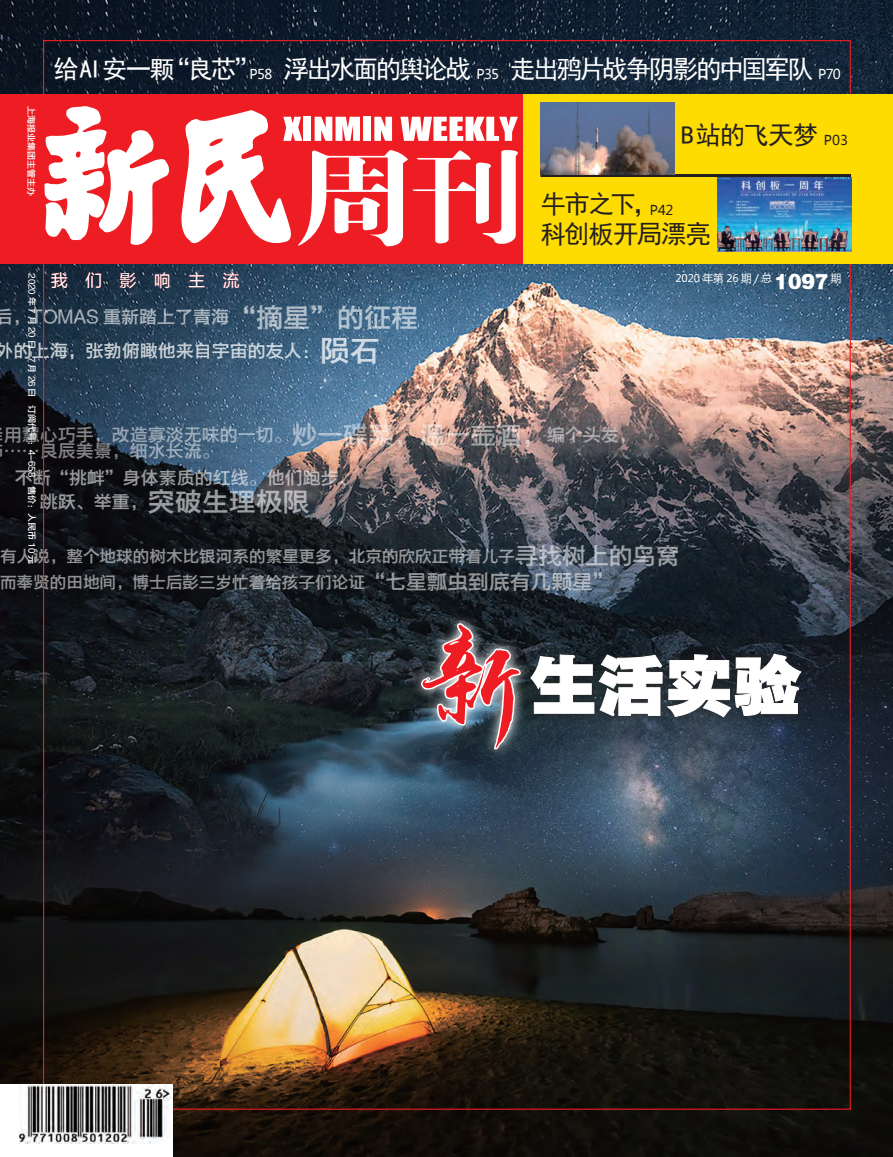
<style>
.page{position:relative;width:893px;height:1157px;background:#fff}
.page>*{position:absolute;margin:0;border:0;box-sizing:border-box;transform-origin:0 0}
.t1{font:67.5px "FZYDTHJW GB1 0";color:#fff}
.t2{font:25.5px "Sim Hei";letter-spacing:-.09em;color:#fff}
.t3{font:25.5px/30.6px "Sim Hei";letter-spacing:-.045em;color:#231f20}
.t4{font:18px/33.8px "FZYDZHJW GB1 0";color:#fff}
.t5{font:16.65px/26.4px "FZYDZHJW GB1 0";color:#fff}
.t6{font:16.5px "Microsoft Ya Hei";letter-spacing:1.08em;color:#fff}
.t7{font:10.5px "Microsoft Ya Hei";color:#fff}
.t8{font:9px "FZYDZHJW GB1 0";color:#fff}
.s1{font-family:"Microsoft Ya Hei";font-size:13.5px}
.s2{font-family:"FZYDTHJW GB1 0";font-size:18px}
.s3{font-size:27px}
.s4{font-size:30px}
.s5{font-size:25.5px}
.s6{font-size:23.55px}
.s7{font-size:20.7px}
.s8{font-family:"yuweij";font-size:123.75px;color:#ee1d23}
</style>
<div class="page">
<img style="left:0;top:904px;width:893px;height:253px">
<img style="left:0;top:13px;width:893px;height:891px">
<svg style="left:410px;top:612px;width:122px;height:148px;background:#202d37"></svg>
<svg style="left:418px;top:622px;width:105px;height:126px"></svg>
<div style="left:524px;top:647px;width:283px;height:76px;background:#231f20;opacity:.75"></div>
<svg style="left:530px;top:653px;width:272px;height:64px;background:#3c4044"></svg>
<div style="left:0;top:95px;width:523px;height:169px;background:#ee1d23"></div>
<svg style="left:181px;top:110px;width:337px;height:137px"></svg>
<svg style="left:45px;top:106px;width:125px;height:139px"></svg>
<div style="left:523px;top:95px;width:370px;height:169px;background:#ffdc01"></div>
<hr style="left:540px;top:174px;width:311px;height:3px;background:#231f20">
<img style="left:717px;top:177px;width:134px;height:74px">
<img style="left:540px;top:102px;width:134px;height:72px">
<div style="left:0;top:1084px;width:173px;height:73px;background:#fff"></div>
<img style="left:19px;top:1084px;width:153px;height:59px">
<p class="t8" style="left:36px;top:106px;width:91px;rotate:90deg">上海报业集团主管主办</p>
<p class="t2" style="left:53px;top:56px;width:789px">给AI安一颗“良芯”<span class="s1">P58</span> 浮出水面的舆论战 <span class="s1">P35</span> 走出鸦片战争阴影的中国军队 <span class="s1">P70</span></p>
<p class="t3" style="left:681px;top:119px;width:168px">B站的飞天梦 <span class="s1">P03</span></p>
<p class="t3" style="left:540px;top:188px;width:172px">牛市之下，<span class="s1">P42<br></span>科创板开局漂亮</p>
<p class="t6" style="left:51px;top:269px;width:190px">我们影响主流</p>
<p class="t7" style="left:675px;top:271px;width:168px">2020 年第 26 期 / 总 <span class="s2">1097</span> 期</p>
<p class="t8" style="left:37px;top:273px;width:292px;rotate:90deg">2020 年 7 月 20 日 -7 月 26 日 订阅代号：4-658　售价：人民币 10 元</p>
<p class="t4" style="left:-5px;top:301px;width:425px">后，TOMAS 重新踏上了青海<span class="s3">“摘星”的征程</span>外的上海，张勃俯瞰他来自宇宙的友人：<span class="s4">陨石</span></p>
<p class="t4" style="left:4px;top:427px;width:635px;line-height:15.8px">用慧心巧手，改造寡淡无味的一切。<span class="s5">炒一碟菜，温一壶酒，</span>编个头发，……良辰美景，细水长流。</p>
<p class="t4" style="left:40px;top:466px;width:319px;line-height:24px;text-indent:-25px">不断“挑衅”身体素质的红线。他们跑步、跳跃、举重，<span class="s3">突破生理极限</span></p>
<p class="t5" style="left:0;top:543px;width:681px">有人说，整个地球的树木比银河系的繁星更多，北京的欣欣正带着儿子<span class="s6">寻找树上的鸟窝</span>而奉贤的田地间，博士后彭三岁忙着给孩子们论证<span class="s7">“七星瓢虫到底有几颗星”</span></p>
<p class="t1" style="left:408px;top:649px;width:395px"><span class="s8">新</span>生活实验</p>
</div>
